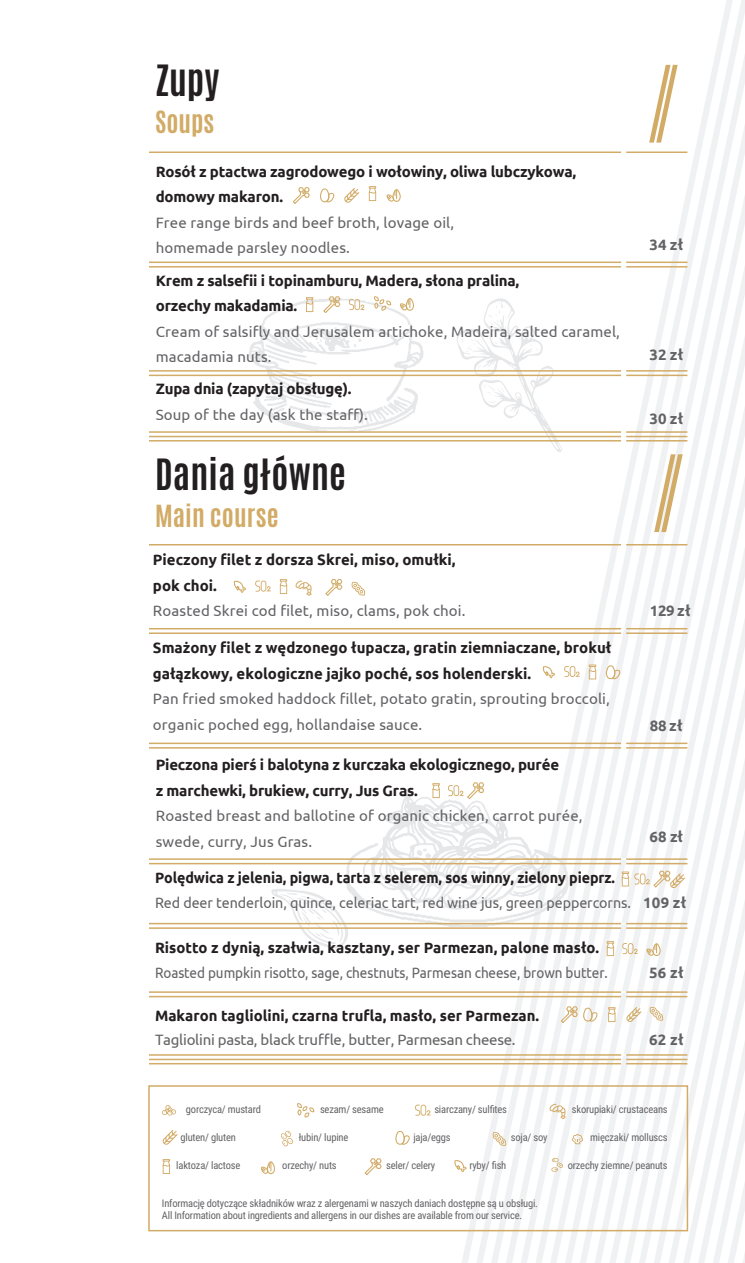
<style>
.page{position:relative;width:745px;height:1263px;background:#fff}
.page>*{position:absolute;margin:0;border:0;box-sizing:border-box;transform-origin:0 0}
.t1{font:700 36px "Antonio";letter-spacing:.005em;color:#231f20}
.t2{font:700 25.5px "Antonio";letter-spacing:.01em;color:#d2ab66}
.t3{font:700 15px/25.5px "Ubuntu";color:#231f20}
.t4{font:15px/25.5px "Ubuntu";letter-spacing:.01em;color:#636366}
.t5{font:15px/25px "Ubuntu";letter-spacing:.01em;color:#636366;scale:.95 1}
.t6{font:15px "Ubuntu";letter-spacing:.01em;color:#636366;scale:.9 1}
.t7{font:15px "Ubuntu";letter-spacing:-.015em;color:#636366}
.t8{font:700 15px "Ubuntu";letter-spacing:.015em;color:#636366}
.t9{font:10.5px/12.6px "Roboto Condensed";letter-spacing:-.02em;color:#636366}
.s1{font-weight:700;color:#231f20}
.s2{font-weight:700}
</style>
<div class="page">
<svg style="left:476px;top:0;width:268px;height:1263px"></svg>
<svg style="left:491px;top:53px;width:253px;height:1210px"></svg>
<svg style="left:505px;top:123px;width:239px;height:1140px"></svg>
<svg style="left:520px;top:194px;width:224px;height:1069px"></svg>
<svg style="left:535px;top:264px;width:209px;height:999px"></svg>
<svg style="left:550px;top:335px;width:194px;height:928px"></svg>
<svg style="left:564px;top:405px;width:180px;height:858px"></svg>
<svg style="left:579px;top:476px;width:165px;height:787px"></svg>
<svg style="left:594px;top:546px;width:150px;height:717px"></svg>
<svg style="left:609px;top:617px;width:135px;height:281px"></svg>
<svg style="left:623px;top:687px;width:121px;height:211px"></svg>
<svg style="left:638px;top:758px;width:106px;height:140px"></svg>
<svg style="left:653px;top:828px;width:91px;height:70px"></svg>
<svg style="left:456px;top:298px;width:105px;height:155px"></svg>
<svg style="left:648px;top:65px;width:29px;height:78px"></svg>
<svg style="left:653px;top:454px;width:29px;height:78px"></svg>
<hr style="left:149px;top:262px;width:471px;height:1px;background:#d2ab66">
<hr style="left:625px;top:262px;width:62px;height:1px;background:#d2ab66">
<hr style="left:149px;top:152px;width:471px;height:1px;background:#d2ab66">
<hr style="left:625px;top:152px;width:62px;height:1px;background:#d2ab66">
<hr style="left:149px;top:266px;width:471px;height:2px;background:#d2ab66">
<hr style="left:625px;top:266px;width:62px;height:2px;background:#d2ab66">
<hr style="left:149px;top:370px;width:471px;height:2px;background:#d2ab66">
<hr style="left:625px;top:370px;width:62px;height:2px;background:#d2ab66">
<hr style="left:149px;top:375px;width:471px;height:1px;background:#d2ab66">
<hr style="left:625px;top:375px;width:62px;height:1px;background:#d2ab66">
<hr style="left:149px;top:431px;width:471px;height:2px;background:#d2ab66">
<hr style="left:625px;top:431px;width:62px;height:2px;background:#d2ab66">
<hr style="left:149px;top:436px;width:471px;height:1px;background:#d2ab66">
<hr style="left:625px;top:436px;width:62px;height:1px;background:#d2ab66">
<hr style="left:149px;top:440px;width:471px;height:1px;background:#d2ab66">
<hr style="left:625px;top:440px;width:62px;height:1px;background:#d2ab66">
<hr style="left:149px;top:1054px;width:471px;height:2px;background:#d2ab66">
<hr style="left:149px;top:1059px;width:471px;height:1px;background:#d2ab66">
<hr style="left:149px;top:1063px;width:471px;height:1px;background:#d2ab66">
<hr style="left:149px;top:628px;width:471px;height:1px;background:#d2ab66">
<hr style="left:625px;top:628px;width:62px;height:1px;background:#d2ab66">
<hr style="left:149px;top:923px;width:471px;height:1px;background:#d2ab66">
<hr style="left:149px;top:544px;width:471px;height:1px;background:#d2ab66">
<hr style="left:625px;top:544px;width:62px;height:1px;background:#d2ab66">
<hr style="left:149px;top:632px;width:471px;height:2px;background:#d2ab66">
<hr style="left:625px;top:632px;width:62px;height:2px;background:#d2ab66">
<hr style="left:149px;top:858px;width:471px;height:2px;background:#d2ab66">
<hr style="left:625px;top:858px;width:62px;height:2px;background:#d2ab66">
<hr style="left:149px;top:863px;width:471px;height:1px;background:#d2ab66">
<hr style="left:625px;top:863px;width:62px;height:1px;background:#d2ab66">
<hr style="left:149px;top:927px;width:471px;height:2px;background:#d2ab66">
<hr style="left:149px;top:991px;width:471px;height:2px;background:#d2ab66">
<hr style="left:149px;top:996px;width:471px;height:1px;background:#d2ab66">
<hr style="left:149px;top:743px;width:471px;height:1px;background:#d2ab66">
<hr style="left:625px;top:743px;width:62px;height:1px;background:#d2ab66">
<hr style="left:149px;top:747px;width:471px;height:2px;background:#d2ab66">
<hr style="left:625px;top:747px;width:62px;height:2px;background:#d2ab66">
<svg style="left:344px;top:188px;width:15px;height:15px"></svg>
<svg style="left:386px;top:189px;width:14px;height:13px"></svg>
<svg style="left:320px;top:188px;width:14px;height:14px"></svg>
<svg style="left:279px;top:579px;width:8px;height:15px"></svg>
<svg style="left:233px;top:580px;width:13px;height:13px"></svg>
<svg style="left:271px;top:782px;width:297px;height:167px"></svg>
<svg style="left:560px;top:1006px;width:37px;height:17px"></svg>
<svg style="left:395px;top:1131px;width:14px;height:14px"></svg>
<svg style="left:364px;top:1158px;width:17px;height:17px"></svg>
<svg style="left:162px;top:1159px;width:8px;height:15px"></svg>
<svg style="left:162px;top:1130px;width:15px;height:15px"></svg>
<svg style="left:454px;top:1160px;width:12px;height:12px"></svg>
<svg style="left:297px;top:1103px;width:17px;height:14px"></svg>
<svg style="left:261px;top:1161px;width:14px;height:13px"></svg>
<svg style="left:415px;top:1104px;width:15px;height:12px"></svg>
<svg style="left:492px;top:1132px;width:14px;height:14px"></svg>
<svg style="left:549px;top:1103px;width:16px;height:16px"></svg>
<svg style="left:551px;top:1158px;width:12px;height:14px"></svg>
<svg style="left:162px;top:1105px;width:14px;height:10px"></svg>
<svg style="left:281px;top:1131px;width:12px;height:15px"></svg>
<svg style="left:571px;top:1134px;width:12px;height:10px"></svg>
<div style="left:148px;top:1085px;width:539px;height:146px;border:2px solid #d2ab66"></div>
<svg style="left:293px;top:187px;width:16px;height:17px"></svg>
<svg style="left:368px;top:186px;width:8px;height:15px"></svg>
<svg style="left:255px;top:581px;width:15px;height:11px"></svg>
<svg style="left:588px;top:664px;width:7px;height:15px"></svg>
<svg style="left:542px;top:666px;width:12px;height:12px"></svg>
<svg style="left:564px;top:666px;width:15px;height:11px"></svg>
<svg style="left:605px;top:665px;width:15px;height:14px"></svg>
<svg style="left:621px;top:871px;width:7px;height:15px"></svg>
<svg style="left:634px;top:870px;width:50px;height:18px"></svg>
<svg style="left:606px;top:898px;width:138px;height:365px"></svg>
<svg style="left:249px;top:296px;width:174px;height:137px"></svg>
<svg style="left:295px;top:580px;width:17px;height:16px"></svg>
<svg style="left:325px;top:579px;width:17px;height:17px"></svg>
<svg style="left:351px;top:582px;width:14px;height:14px"></svg>
<h1 class="t1" style="left:155px;top:54px;width:66px">Zupy</h1>
<h2 class="t2" style="left:155px;top:103px;width:61px">Soups</h2>
<p class="t3" style="left:156px;top:158px;width:422px">Rosół z ptactwa zagrodowego i wołowiny, oliwa lubczykowa, domowy makaron.</p>
<p class="t4" style="left:156px;top:209px;width:300px">Free range birds and beef broth, lovage oil, homemade parsley noodles.</p>
<p class="t3" style="left:156px;top:267px;width:365px">Krem z salsefii i topinamburu, Madera, słona pralina, orzechy makadamia.</p>
<p class="t4" style="left:156px;top:318px;width:465px">Cream of salsifly and Jerusalem artichoke, Madeira, salted caramel, macadamia nuts.</p>
<p class="t3" style="left:156px;top:376px;width:197px">Zupa dnia (zapytaj obsługę).</p>
<p class="t4" style="left:156px;top:401px;width:213px">Soup of the day (ask the staff).</p>
<h1 class="t1" style="left:155px;top:448px;width:192px">Dania główne</h1>
<h2 class="t2" style="left:155px;top:496px;width:125px">Main course</h2>
<p class="t3" style="left:153px;top:547px;width:304px">Pieczony filet z dorsza Skrei, miso, omułki, pok choi.</p>
<p class="t4" style="left:153px;top:598px;width:314px">Roasted Skrei cod filet, miso, clams, pok choi.</p>
<p class="t3" style="left:153px;top:635px;width:459px">Smażony filet z wędzonego łupacza, gratin ziemniaczane, brokuł gałązkowy, ekologiczne jajko poché, sos holenderski.</p>
<p class="t4" style="left:153px;top:686px;width:458px">Pan fried smoked haddock fillet, potato gratin, sprouting broccoli, organic poched egg, hollandaise sauce.</p>
<p class="t8" style="left:649px;top:235px;width:35px">34 zł</p>
<p class="t8" style="left:649px;top:346px;width:35px">32 zł</p>
<p class="t8" style="left:649px;top:409px;width:35px">30 zł</p>
<p class="t8" style="left:649px;top:601px;width:42px">129 zł</p>
<p class="t8" style="left:649px;top:716px;width:34px">88 zł</p>
<p class="t3" style="left:156px;top:752px;width:404px">Pieczona pierś i balotyna z kurczaka ekologicznego, purée z marchewki, brukiew, curry, Jus Gras.</p>
<p class="t4" style="left:156px;top:802px;width:428px">Roasted breast and ballotine of organic chicken, carrot purée, swede, curry, Jus Gras.</p>
<p class="t8" style="left:649px;top:827px;width:35px">68 zł</p>
<p class="t5" style="left:155px;top:865px;width:560px"><span class="s1">Polędwica z jelenia, pigwa, tarta z selerem, sos winny, zielony pieprz.<br></span>Red deer tenderloin, quince, celeriac tart, red wine jus, green peppercorns. <span class="s2">109 zł</span></p>
<p class="t3" style="left:155px;top:935px;width:445px">Risotto z dynią, szałwia, kasztany, ser Parmezan, palone masło.</p>
<p class="t6" style="left:155px;top:964px;width:504px">Roasted pumpkin risotto, sage, chestnuts, Parmesan cheese, brown butter.</p>
<p class="t8" style="left:648px;top:964px;width:36px">56 zł</p>
<p class="t3" style="left:155px;top:1002px;width:385px">Makaron tagliolini, czarna trufla, masło, ser Parmezan.</p>
<p class="t7" style="left:155px;top:1031px;width:362px">Tagliolini pasta, black truffle, butter, Parmesan cheese.</p>
<p class="t8" style="left:648px;top:1031px;width:36px">62 zł</p>
<p class="t9" style="left:186px;top:1103px;width:76px">gorczyca/ mustard</p>
<p class="t9" style="left:320px;top:1103px;width:65px">sezam/ sesame</p>
<p class="t9" style="left:434px;top:1103px;width:74px">siarczany/ sulfites</p>
<p class="t9" style="left:299px;top:1131px;width:51px">łubin/ lupine</p>
<p class="t9" style="left:589px;top:1131px;width:79px">mięczaki/ molluscs</p>
<p class="t9" style="left:571px;top:1103px;width:97px">skorupiaki/ crustaceans</p>
<p class="t9" style="left:180px;top:1131px;width:57px">gluten/ gluten</p>
<p class="t9" style="left:413px;top:1131px;width:39px">jaja/eggs</p>
<p class="t9" style="left:510px;top:1131px;width:38px">soja/ soy</p>
<p class="t9" style="left:176px;top:1158px;width:65px">laktoza/ lactose</p>
<p class="t9" style="left:282px;top:1158px;width:56px">orzechy/ nuts</p>
<p class="t9" style="left:386px;top:1158px;width:50px">seler/ celery</p>
<p class="t9" style="left:469px;top:1158px;width:38px">ryby/ fish</p>
<p class="t9" style="left:567px;top:1158px;width:101px">orzechy ziemne/ peanuts</p>
<p class="t9" style="left:162px;top:1196px;width:377px">Informację dotyczące składników wraz z alergenami w naszych daniach dostępne są u obsługi.<br>All Information about ingredients and allergens in our dishes are available from our service.</p>
</div>
